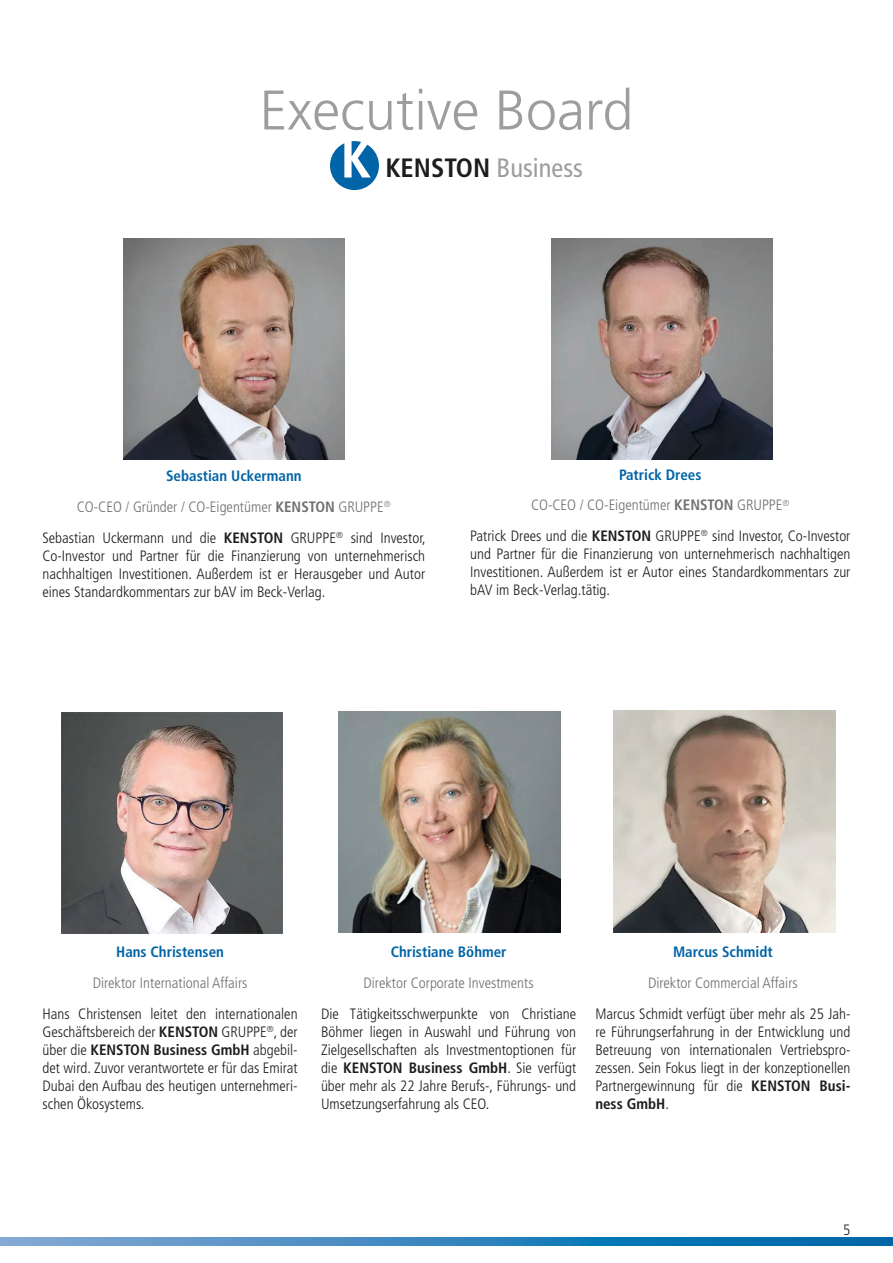
<style>
.page{position:relative;width:893px;height:1263px;background:#fff}
.page>*{position:absolute;margin:0;border:0;box-sizing:border-box;transform-origin:0 0}
.t1{font:300 55.8px "Frutiger";color:#9d9d9d}
.t2{font:condensed 26.55px "Frutiger";color:#9d9d9d}
.t3{font:300 condensed 15px/18px "Frutiger";color:#1d1d1b;text-align:justify}
.t4{font:300 condensed 15px "Frutiger";color:#70706f}
.t5{font:700 condensed 15px "Frutiger";color:#0064a7}
.s1{font-weight:700;color:#1d1d1b}
.s2{font-weight:700;color:#0064a7}
.s3{color:#70706f}
.s4{font-weight:700;color:#70706f}
.s5{font-weight:700}
</style>
<div class="page">
<svg style="left:0;top:1237px;width:893px;height:9px;background:#3586bd"></svg>
<svg style="left:330px;top:141px;width:49px;height:49px"></svg>
<img style="left:123px;top:238px;width:221px;height:221px">
<img style="left:552px;top:238px;width:221px;height:221px">
<img style="left:61px;top:712px;width:221px;height:221px">
<img style="left:339px;top:711px;width:221px;height:222px">
<img style="left:614px;top:711px;width:222px;height:222px">
<h1 class="t1" style="left:260px;top:79px;width:375px">Executive Board</h1>
<h2 class="t2" style="left:385px;top:152px;width:199px"><span class="s1">KENSTON</span> Business</h2>
<p class="t3" style="left:43px;top:461px;width:385px;line-height:30.8px;text-align:center"><span class="s2">Sebastian Uckermann<br></span><span class="s3">CO-CEO / Gründer / CO-Eigentümer</span> <span class="s4">KENSTON</span> <span class="s3">GRUPPE</span><sup>®<br></sup>Sebastian Uckermann und die <span class="s5">KENSTON</span> GRUPPE<sup>®</sup> sind Investor,</p>
<p class="t3" style="left:43px;top:547px;width:384px">Co-Investor und Partner für die Finanzierung von unternehmerisch nachhaltigen Investitionen. Außerdem ist er Herausgeber und Autor eines Standardkommentars zur bAV im Beck-Verlag.</p>
<p class="t3" style="left:470px;top:459px;width:382px;line-height:30.8px;text-align:center"><span class="s2">Patrick Drees<br></span><span class="s3">CO-CEO / CO-Eigentümer</span> <span class="s4">KENSTON</span> <span class="s3">GRUPPE</span><sup>®<br></sup>Patrick Drees und die <span class="s5">KENSTON</span> GRUPPE<sup>®</sup> sind Investor, Co-Investor</p>
<p class="t3" style="left:470px;top:545px;width:382px">und Partner für die Finanzierung von unternehmerisch nachhaltigen Investitionen. Außerdem ist er Autor eines Standardkommentars zur bAV im Beck-Verlag.tätig.</p>
<p class="t5" style="left:116px;top:943px;width:109px">Hans Christensen</p>
<p class="t4" style="left:93px;top:974px;width:156px">Direktor International Affairs</p>
<p class="t3" style="left:43px;top:1005px;width:257px">Hans Christensen leitet den internationalen Geschäftsbereich der <span class="s5">KENSTON</span> GRUPPE<sup>®</sup>, der über die <span class="s5">KENSTON Business GmbH</span> abgebil&shy;det wird. Zuvor verantwortete er für das Emirat Dubai den Aufbau des heutigen unternehmeri&shy;schen Ökosystems.</p>
<p class="t5" style="left:391px;top:943px;width:117px">Christiane Böhmer</p>
<p class="t4" style="left:364px;top:974px;width:172px">Direktor Corporate Investments</p>
<p class="t3" style="left:321px;top:1005px;width:257px">Die Tätigkeitsschwerpunkte von Christiane Böhmer liegen in Auswahl und Führung von Zielgesellschaften als Investmentoptionen für die <span class="s5">KENSTON Business GmbH</span>. Sie verfügt über mehr als 22 Jahre Berufs-, Führungs- und Umsetzungserfahrung als CEO.</p>
<p class="t5" style="left:673px;top:943px;width:101px">Marcus Schmidt</p>
<p class="t4" style="left:648px;top:974px;width:151px">Direktor Commercial Affairs</p>
<p class="t3" style="left:595px;top:1005px;width:257px">Marcus Schmidt verfügt über mehr als 25 Jah&shy;re Führungserfahrung in der Entwicklung und Betreuung von internationalen Vertriebspro&shy;zessen. Sein Fokus liegt in der konzeptionellen Partnergewinnung für die <span class="s5">KENSTON Busi&shy;ness GmbH</span>.</p>
<p class="t3" style="left:843px;top:1221px;width:9px">5</p>
</div>
